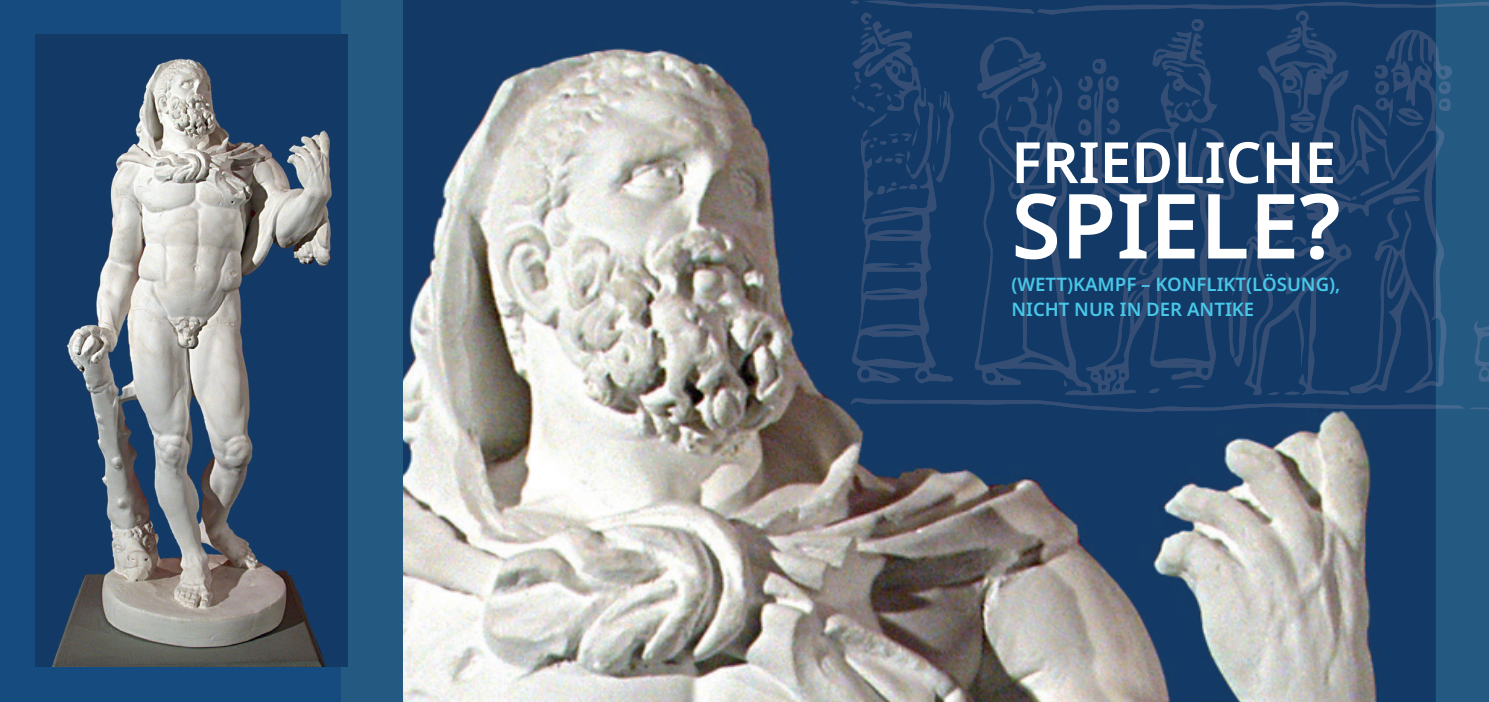
<style>
.page{position:relative;width:1489px;height:702px;background:#fff}
.page>*{position:absolute;margin:0;border:0;box-sizing:border-box;transform-origin:0 0}
.t1{font:600 89.75px "Noto Sans";color:#fff}
.t2{font:600 56.75px "Noto Sans";color:#fff}
.t3{font:600 18.5px/25.8px "Noto Sans";color:#48c7e9}
</style>
<div class="page">
<div style="left:0;top:0;width:1488px;height:702px;background:#245982"></div>
<div style="left:0;top:0;width:340px;height:702px;background:#164b80"></div>
<img style="left:36px;top:35px;width:311px;height:631px">
<img style="left:403px;top:0;width:1032px;height:702px">
<svg style="left:1435px;top:405px;width:28px;height:3px"></svg>
<img style="left:850px;top:398px;width:585px;height:14px">
<svg style="left:1435px;top:2px;width:53px;height:5px"></svg>
<img style="left:1037px;top:2px;width:398px;height:12px">
<img style="left:1161px;top:61px;width:56px;height:98px">
<img style="left:863px;top:1px;width:171px;height:13px">
<img style="left:935px;top:93px;width:19px;height:89px">
<img style="left:851px;top:36px;width:20px;height:33px">
<img style="left:871px;top:21px;width:41px;height:21px">
<img style="left:909px;top:102px;width:24px;height:36px">
<img style="left:1191px;top:33px;width:17px;height:33px">
<img style="left:1377px;top:231px;width:21px;height:20px">
<svg style="left:1470px;top:407px;width:18px;height:2px"></svg>
<img style="left:1227px;top:300px;width:8px;height:58px">
<img style="left:1231px;top:250px;width:14px;height:46px">
<img style="left:936px;top:113px;width:6px;height:25px">
<img style="left:1177px;top:385px;width:27px;height:3px">
<img style="left:869px;top:125px;width:17px;height:2px">
<img style="left:1283px;top:391px;width:17px;height:4px">
<img style="left:912px;top:127px;width:5px;height:11px">
<img style="left:941px;top:91px;width:5px;height:18px">
<img style="left:1265px;top:392px;width:14px;height:3px">
<svg style="left:850px;top:1px;width:9px;height:3px"></svg>
<svg style="left:939px;top:95px;width:1px;height:12px"></svg>
<svg style="left:860px;top:13px;width:12px;height:26px"></svg>
<svg style="left:1220px;top:277px;width:5px;height:5px"></svg>
<svg style="left:1184px;top:100px;width:16px;height:7px"></svg>
<svg style="left:851px;top:72px;width:11px;height:40px"></svg>
<img style="left:1253px;top:32px;width:181px;height:199px">
<img style="left:973px;top:40px;width:188px;height:355px">
<svg style="left:861px;top:129px;width:51px;height:9px"></svg>
<img style="left:850px;top:138px;width:102px;height:245px">
<img style="left:1264px;top:11px;width:75px;height:97px">
<img style="left:862px;top:42px;width:65px;height:83px">
<svg style="left:1474px;top:320px;width:14px;height:61px"></svg>
<img style="left:1289px;top:69px;width:38px;height:52px">
<img style="left:1152px;top:32px;width:39px;height:35px">
<img style="left:1196px;top:147px;width:27px;height:42px">
<img style="left:1166px;top:71px;width:35px;height:25px">
<img style="left:1374px;top:98px;width:19px;height:30px">
<img style="left:1397px;top:108px;width:26px;height:12px">
<img style="left:1289px;top:122px;width:24px;height:11px">
<img style="left:1092px;top:59px;width:15px;height:15px">
<img style="left:1077px;top:119px;width:14px;height:16px">
<img style="left:1077px;top:95px;width:14px;height:15px">
<img style="left:1106px;top:98px;width:12px;height:15px">
<img style="left:1104px;top:76px;width:14px;height:15px">
<img style="left:1374px;top:81px;width:15px;height:14px">
<svg style="left:1435px;top:44px;width:17px;height:342px"></svg>
<svg style="left:1191px;top:19px;width:12px;height:12px"></svg>
<img style="left:1295px;top:258px;width:38px;height:30px">
<img style="left:1285px;top:272px;width:8px;height:23px">
<img style="left:1292px;top:237px;width:14px;height:8px">
<svg style="left:1274px;top:240px;width:11px;height:6px"></svg>
<img style="left:1360px;top:181px;width:29px;height:15px">
<svg style="left:1350px;top:196px;width:6px;height:3px"></svg>
<svg style="left:1018px;top:59px;width:5px;height:3px"></svg>
<h2 class="t2" style="left:1011px;top:122px;width:326px">FRIEDLICHE</h2>
<h1 class="t1" style="left:1011px;top:163px;width:331px">SPIELE?</h1>
<p class="t3" style="left:1011px;top:271px;width:330px">(WETT)KAMPF – KONFLIKT(LÖSUNG),<br>NICHT NUR IN DER ANTIKE</p>
</div>
